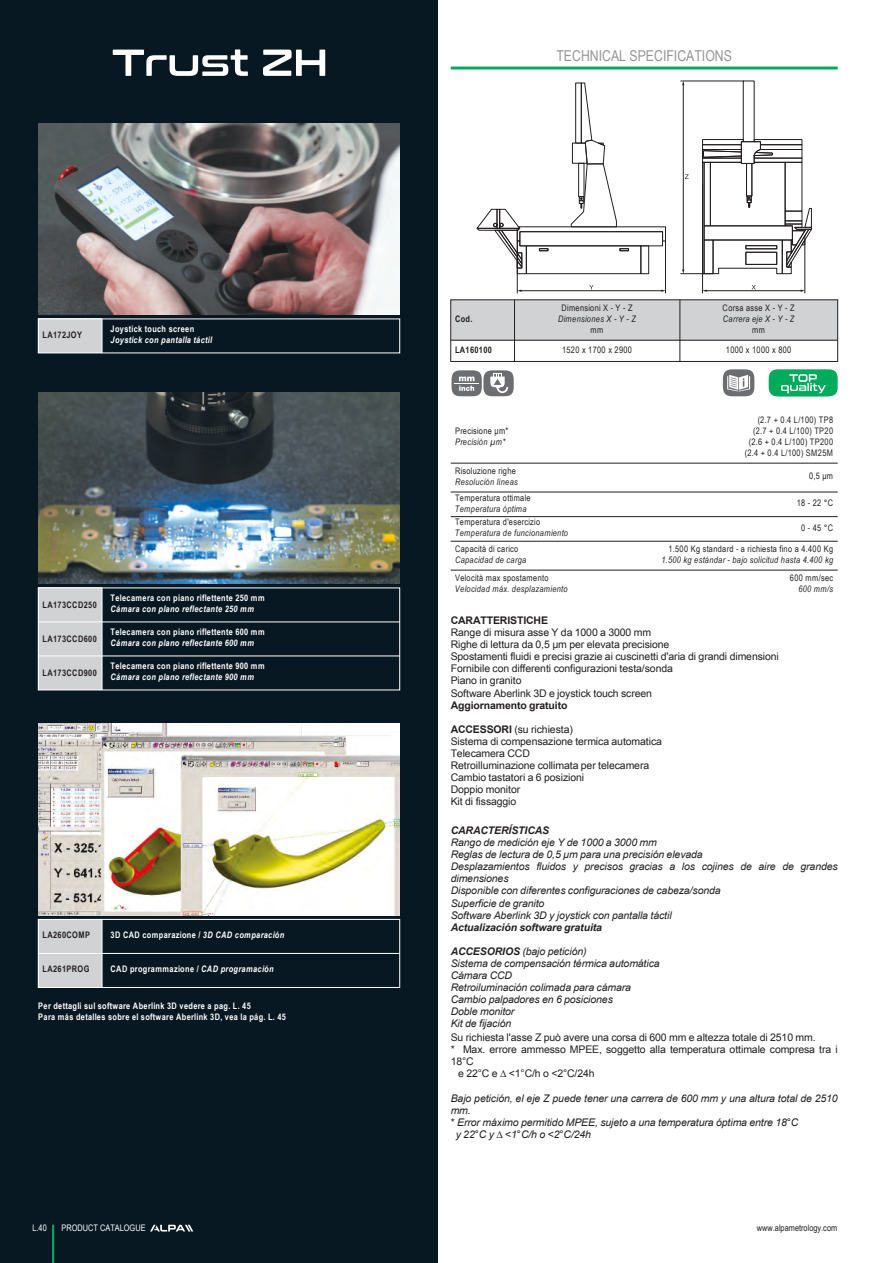
<style>
.page{position:relative;width:893px;height:1263px;background:#fff}
.page>*{position:absolute;margin:0;border:0;box-sizing:border-box;transform-origin:0 0}
.t1{font:15px "Arial Link Narrow";color:#939598}
.t2{font:italic 10.5px/12px "Arial Link";letter-spacing:-.01em;color:#231f20}
.t3{font:10.5px/12.1px "Arial Link";letter-spacing:-.01em;color:#231f20}
.t4{font:italic 700 10.5px "Arial Link";letter-spacing:-.01em;color:#231f20}
.t5{font:700 10.5px "Arial Link";letter-spacing:-.01em;color:#231f20}
.t6{font:9px/11.2px "Arial Link Narrow";letter-spacing:.04em;color:#231f20;text-align:right}
.t7{font:700 9px/11.2px "Arial Link Narrow";letter-spacing:.04em;color:#fff}
.t8{font:italic 9px "Arial Link Narrow";letter-spacing:.04em;color:#231f20}
.t9{font:italic 700 9px "Arial Link Narrow";letter-spacing:.04em;color:#fff}
.t10{font:700 9px "Arial Link Narrow";letter-spacing:.045em;color:#231f20}
.t11{font:9px "Arial Link Narrow";color:#231f20}
.t12{font:9px "Arial Link Narrow";color:#fff}
.s1{font-style:italic}
.s2{font-weight:700}
</style>
<div class="page">
<div style="left:0;top:0;width:438px;height:1263px;background:#071822"></div>
<svg style="left:150px;top:1225px;width:43px;height:6px"></svg>
<hr style="left:52px;top:1225px;width:2px;height:38px;background:#00ab5b">
<svg style="left:113px;top:49px;width:135px;height:27px"></svg>
<svg style="left:263px;top:50px;width:62px;height:26px"></svg>
<hr style="left:451px;top:67px;width:387px;height:3px;background:#00ab5b">
<svg style="left:477px;top:83px;width:189px;height:191px"></svg>
<div style="left:575px;top:83px;width:6px;height:60px;border:1px solid #231f20"></div>
<svg style="left:702px;top:81px;width:110px;height:193px"></svg>
<hr style="left:706px;top:290px;width:95px;height:1px;background:#231f20">
<hr style="left:702px;top:184px;width:1px;height:109px;background:#231f20">
<hr style="left:805px;top:236px;width:1px;height:57px;background:#231f20">
<hr style="left:521px;top:290px;width:141px;height:1px;background:#231f20">
<hr style="left:517px;top:257px;width:1px;height:36px;background:#231f20">
<hr style="left:665px;top:241px;width:1px;height:52px;background:#231f20">
<hr style="left:683px;top:84px;width:1px;height:186px;background:#231f20">
<hr style="left:680px;top:81px;width:64px;height:1px;background:#231f20">
<hr style="left:680px;top:273px;width:33px;height:1px;background:#231f20">
<div style="left:451px;top:300px;width:63px;height:40px;background:#d1d2d4"></div>
<div style="left:514px;top:300px;width:166px;height:40px;background:#d1d2d4"></div>
<div style="left:680px;top:300px;width:158px;height:40px;background:#d1d2d4"></div>
<hr style="left:451px;top:340px;width:387px;height:1px;background:#231f20">
<hr style="left:514px;top:300px;width:1px;height:61px;background:#231f20">
<hr style="left:680px;top:300px;width:1px;height:61px;background:#231f20">
<div style="left:451px;top:300px;width:387px;height:62px;border:1px solid #231f20"></div>
<hr style="left:451px;top:463px;width:387px;height:1px;background:#231f20">
<hr style="left:451px;top:492px;width:387px;height:1px;background:#231f20">
<hr style="left:451px;top:516px;width:387px;height:1px;background:#231f20">
<hr style="left:451px;top:541px;width:387px;height:1px;background:#231f20">
<hr style="left:451px;top:570px;width:387px;height:1px;background:#231f20">
<svg style="left:452px;top:370px;width:62px;height:26px"></svg>
<svg style="left:769px;top:369px;width:69px;height:27px;background:#2cb977"></svg>
<svg style="left:723px;top:369px;width:31px;height:27px"></svg>
<div style="left:38px;top:319px;width:64px;height:34px;background:#d1d2d4"></div>
<hr style="left:102px;top:319px;width:1px;height:34px;background:#fff">
<div style="left:38px;top:318px;width:362px;height:35px;border:1px solid #fff"></div>
<img style="left:38px;top:123px;width:362px;height:192px">
<img style="left:38px;top:392px;width:362px;height:192px">
<div style="left:38px;top:588px;width:64px;height:34px;background:#d1d2d4"></div>
<div style="left:38px;top:622px;width:64px;height:34px;background:#d1d2d4"></div>
<div style="left:38px;top:656px;width:64px;height:34px;background:#d1d2d4"></div>
<hr style="left:38px;top:621px;width:362px;height:1px;background:#fff">
<hr style="left:38px;top:655px;width:362px;height:1px;background:#fff">
<hr style="left:102px;top:588px;width:1px;height:102px;background:#fff">
<div style="left:38px;top:587px;width:362px;height:103px;border:1px solid #fff"></div>
<div style="left:38px;top:919px;width:64px;height:34px;background:#d1d2d4"></div>
<div style="left:38px;top:953px;width:64px;height:34px;background:#d1d2d4"></div>
<hr style="left:38px;top:953px;width:362px;height:1px;background:#fff">
<hr style="left:102px;top:919px;width:1px;height:68px;background:#fff">
<div style="left:38px;top:919px;width:362px;height:69px;border:1px solid #fff"></div>
<img style="left:38px;top:724px;width:362px;height:191px">
<p class="t10" style="left:43px;top:329px;width:41px">LA172JOY</p>
<p class="t7" style="left:111px;top:323px;width:85px">Joystick touch screen</p>
<p class="t9" style="left:111px;top:335px;width:103px">Joystick con pantalla táctil</p>
<p class="t10" style="left:43px;top:599px;width:56px">LA173CCD250</p>
<p class="t10" style="left:43px;top:633px;width:56px">LA173CCD600</p>
<p class="t10" style="left:43px;top:667px;width:56px">LA173CCD900</p>
<p class="t7" style="left:111px;top:592px;width:156px">Telecamera con piano riflettente 250 mm</p>
<p class="t9" style="left:111px;top:604px;width:145px">Cámara con plano reflectante 250 mm</p>
<p class="t7" style="left:111px;top:626px;width:156px">Telecamera con piano riflettente 600 mm</p>
<p class="t9" style="left:111px;top:638px;width:145px">Cámara con plano reflectante 600 mm</p>
<p class="t7" style="left:111px;top:660px;width:156px">Telecamera con piano riflettente 900 mm</p>
<p class="t9" style="left:111px;top:672px;width:145px">Cámara con plano reflectante 900 mm</p>
<p class="t10" style="left:43px;top:930px;width:49px">LA260COMP</p>
<p class="t7" style="left:111px;top:929px;width:175px">3D CAD comparazione / <span class="s1">3D CAD comparación</span></p>
<p class="t10" style="left:43px;top:964px;width:49px">LA261PROG</p>
<p class="t7" style="left:111px;top:963px;width:165px">CAD programmazione / <span class="s1">CAD programación</span></p>
<p class="t7" style="left:38px;top:1000px;width:249px">Per dettagli sul software Aberlink 3D vedere a pag. L. 45<br>Para más detalles sobre el software Aberlink 3D, vea la pág. L. 45</p>
<h1 class="t1" style="left:556px;top:47px;width:177px">TECHNICAL SPECIFICATIONS</h1>
<p class="t10" style="left:455px;top:313px;width:19px">Cod.</p>
<p class="t6" style="left:561px;top:302px;width:73px">Dimensioni X - Y - Z</p>
<p class="t8" style="left:558px;top:314px;width:79px">Dimensiones X - Y - Z</p>
<p class="t6" style="left:591px;top:324px;width:14px">mm</p>
<p class="t6" style="left:723px;top:302px;width:74px">Corsa asse X - Y - Z</p>
<p class="t8" style="left:723px;top:314px;width:73px">Carrera eje X - Y - Z</p>
<p class="t6" style="left:752px;top:324px;width:14px">mm</p>
<p class="t10" style="left:455px;top:344px;width:38px">LA160100</p>
<p class="t6" style="left:562px;top:344px;width:71px">1520 x 1700 x 2900</p>
<p class="t6" style="left:726px;top:344px;width:67px">1000 x 1000 x 800</p>
<p class="t6" style="left:455px;top:425px;width:55px">Precisione μm*</p>
<p class="t8" style="left:455px;top:437px;width:52px">Precisión μm*</p>
<p class="t6" style="left:745px;top:414px;width:90px">(2.7 + 0.4 L/100) TP8 (2.7 + 0.4 L/100) TP20 (2.6 + 0.4 L/100) TP200 (2.4 + 0.4 L/100) SM25M</p>
<p class="t6" style="left:455px;top:465px;width:62px">Risoluzione righe</p>
<p class="t8" style="left:455px;top:477px;width:64px">Resolución líneas</p>
<p class="t6" style="left:809px;top:471px;width:25px">0,5 μm</p>
<p class="t6" style="left:455px;top:492px;width:77px">Temperatura ottimale</p>
<p class="t8" style="left:455px;top:503px;width:73px">Temperatura óptima</p>
<p class="t6" style="left:797px;top:497px;width:38px">18 - 22 °C</p>
<p class="t6" style="left:455px;top:516px;width:87px">Temperatura d'esercizio</p>
<p class="t8" style="left:455px;top:528px;width:114px">Temperatura de funcionamiento</p>
<p class="t6" style="left:801px;top:522px;width:33px">0-45°C</p>
<p class="t6" style="left:455px;top:543px;width:65px">Capacità di carico</p>
<p class="t8" style="left:455px;top:555px;width:73px">Capacidad de carga</p>
<p class="t6" style="left:668px;top:543px;width:166px">1.500 Kg standard - a richiesta fino a 4.400 Kg</p>
<p class="t8" style="left:661px;top:555px;width:173px">1.500 kg estándar - bajo solicitud hasta 4.400 kg</p>
<p class="t6" style="left:455px;top:572px;width:95px">Velocità max spostamento</p>
<p class="t8" style="left:455px;top:584px;width:114px">Velocidad máx. desplazamiento</p>
<p class="t6" style="left:790px;top:572px;width:45px">600 mm/sec</p>
<p class="t8" style="left:798px;top:584px;width:36px">600 mm/s</p>
<p class="t5" style="left:451px;top:614px;width:99px">CARATTERISTICHE</p>
<p class="t3" style="left:451px;top:626px;width:330px">Range di misura asse Y da 1000 a 3000 mm<br>Righe di lettura da 0,5 µm per elevata precisione<br>Spostamenti fluidi e precisi grazie ai cuscinetti d'aria di grandi dimensioni Fornibile con differenti configurazioni testa/sonda<br>Piano in granito<br>Software Aberlink 3D e joystick touch screen</p>
<p class="t5" style="left:451px;top:699px;width:118px">Aggiornamento gratuito</p>
<p class="t3" style="left:451px;top:723px;width:213px"><span class="s2">ACCESSORI</span> (su richiesta)<br>Sistema di compensazione termica automatica<br>Telecamera CCD<br>Retroilluminazione collimata per telecamera<br>Cambio tastatori a 6 posizioni<br>Doppio monitor<br>Kit di fissaggio</p>
<p class="t4" style="left:451px;top:824px;width:100px">CARACTERÍSTICAS</p>
<p class="t2" style="left:451px;top:836px;width:389px">Rango de medición eje Y de 1000 a 3000 mm<br>Reglas de lectura de 0,5 µm para una precisión elevada<br>Desplazamientos fluidos y precisos gracias a los cojines de aire de grandes dimensiones<br>Disponible con diferentes configuraciones de cabeza/sonda<br>Superficie de granito<br>Software Aberlink 3D y joystick con pantalla táctil</p>
<p class="t4" style="left:451px;top:921px;width:153px">Actualización software gratuita</p>
<p class="t2" style="left:451px;top:945px;width:211px"><span class="s2">ACCESORIOS</span> (bajo petición)<br>Sistema de compensación térmica automática<br>Cámara CCD<br>Retroiluminación colimada para cámara<br>Cambio palpadores en 6 posiciones<br>Doble monitor<br>Kit de fijación</p>
<p class="t3" style="left:451px;top:1031px;width:366px">Su richiesta l'asse Z può avere una corsa di 600 mm e altezza totale di 2510 mm.</p>
<p class="t3" style="left:451px;top:1043px;width:388px">* Max. errore ammesso MPEE, soggetto alla temperatura ottimale compresa tra i</p>
<p class="t3" style="left:451px;top:1056px;width:25px">18°C</p>
<p class="t3" style="left:458px;top:1068px;width:138px">e 22°C e ∆ &lt;1°C/h o &lt;2°C/24h</p>
<p class="t2" style="left:451px;top:1092px;width:389px">Bajo petición, el eje Z puede tener una carrera de 600 mm y una altura total de 2510</p>
<p class="t2" style="left:451px;top:1104px;width:22px">mm.</p>
<p class="t2" style="left:451px;top:1116px;width:349px">* Error máximo permitido MPEE, sujeto a una temperatura óptima entre 18°C</p>
<p class="t2" style="left:456px;top:1129px;width:137px">y 22°C y ∆ &lt;1°C/h o &lt;2°C/24h</p>
<p class="t12" style="left:32px;top:1223px;width:16px">L.40</p>
<p class="t12" style="left:62px;top:1223px;width:86px">PRODUCT CATALOGUE</p>
<p class="t11" style="left:757px;top:1223px;width:82px">www.alpametrology.com</p>
</div>
